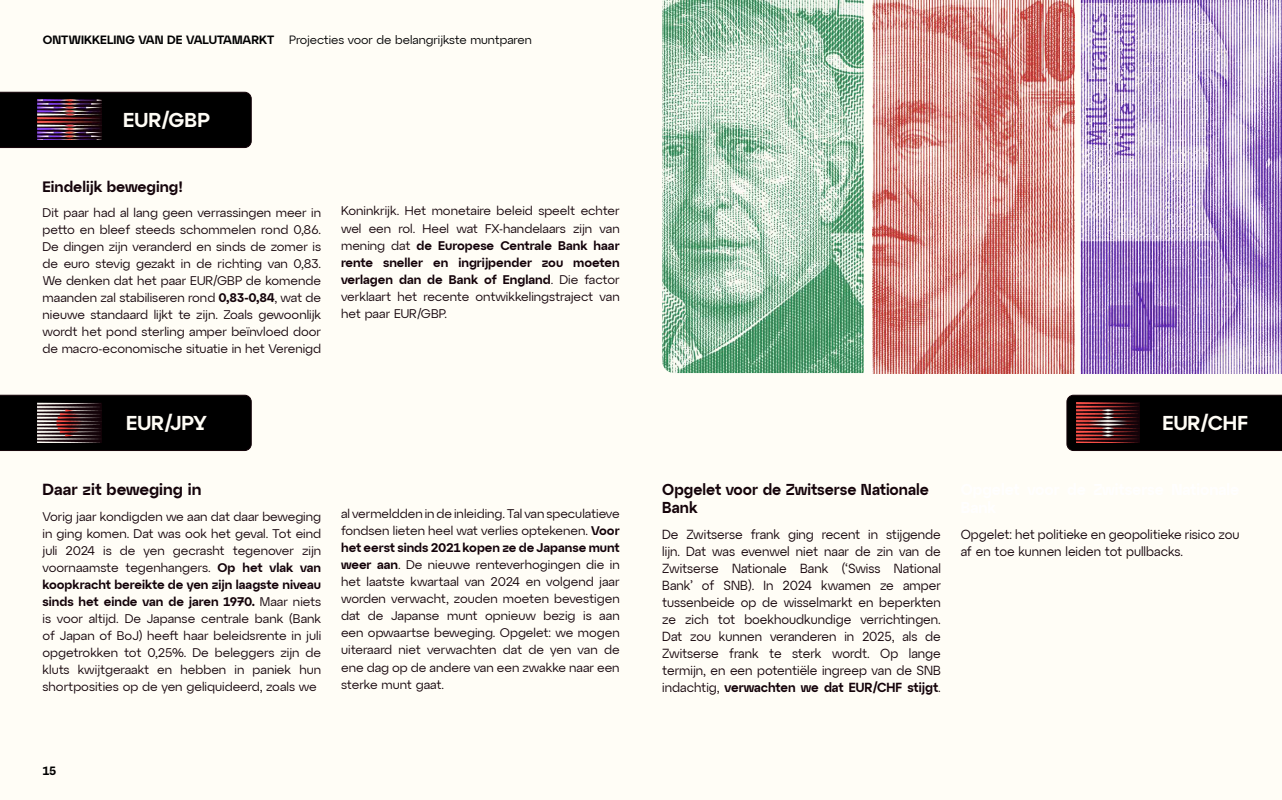
<style>
.page{position:relative;width:1282px;height:800px;background:#fff}
.page>*{position:absolute;margin:0;border:0;box-sizing:border-box;transform-origin:0 0}
.t1{font:600 20px "Atyp Display";color:#fffdf6}
.t2{font:600 16px "Atyp Display";color:#14030a}
.t3{font:600 15.8px/18px "Atyp Display";color:#14030a;scale:.95 1}
.t4{font:600 15px "Atyp Display";color:#14030a}
.t5{font:13.1px/17px "Atyp Display";color:#14030a;text-align:justify;scale:.95 1}
.t6{font:12.5px/17px "Atyp Display";color:#14030a;text-align:justify}
.t7{font:12px "Atyp Display";color:#020203}
.t8{font:600 12px "Atyp Display";color:#020203}
.t9{font:600 12px "Atyp Display";color:#000}
.s1{font-weight:600}
</style>
<div class="page">
<div style="left:0;top:0;width:1281px;height:799px;background:#fffdf6"></div>
<div style="left:0;top:395px;width:251px;height:55px;background:#000"></div>
<div style="left:1066px;top:395px;width:215px;height:55px;background:#000"></div>
<img style="left:38px;top:403px;width:63px;height:39px">
<img style="left:1076px;top:403px;width:63px;height:39px">
<div style="left:0;top:92px;width:251px;height:56px;background:#000"></div>
<img style="left:38px;top:100px;width:63px;height:40px">
<img style="left:662px;top:0;width:201px;height:373px">
<img style="left:872px;top:0;width:202px;height:373px">
<img style="left:1080px;top:0;width:201px;height:373px">
<p class="t8" style="left:43px;top:30px;width:233px">ONTWIKKELING VAN DE VALUTAMARKT</p>
<p class="t7" style="left:289px;top:30px;width:244px">Projecties voor de belangrijkste muntparen</p>
<h1 class="t1" style="left:123px;top:105px;width:88px">EUR/GBP</h1>
<p class="t4" style="left:43px;top:175px;width:142px">Eindelijk beweging!</p>
<p class="t6" style="left:43px;top:204px;width:280px">Dit paar had al lang geen verrassingen meer in petto en bleef steeds schommelen rond 0,86.<br>De dingen zijn veranderd en sinds de zomer is de euro stevig gezakt in de richting van 0,83.<br>We denken dat het paar EUR/GBP de komende maanden zal stabiliseren rond <span class="s1">0,83-0,84</span>, wat de nieuwe standaard lijkt te zijn. Zoals gewoonlijk wordt het pond sterling amper beïnvloed door de macro-economische situatie in het Verenigd</p>
<p class="t6" style="left:341px;top:202px;width:280px">Koninkrijk. Het monetaire beleid speelt echter wel een rol. Heel wat FX-handelaars zijn van mening dat <span class="s1">de Europese Centrale Bank haar rente sneller en ingrijpender zou moeten verlagen dan de Bank of England</span>. Die factor verklaart het recente ontwikkelingstraject van het paar EUR/GBP.</p>
<h1 class="t1" style="left:126px;top:407px;width:82px">EUR/JPY</h1>
<h1 class="t1" style="left:1162px;top:407px;width:87px">EUR/CHF</h1>
<p class="t2" style="left:43px;top:477px;width:160px">Daar zit beweging in</p>
<p class="t6" style="left:43px;top:507px;width:280px">Vorig jaar kondigden we aan dat daar beweging in ging komen. Dat was ook het geval. Tot eind juli 2024 is de yen gecrasht tegenover zijn voornaamste tegenhangers. <span class="s1">Op het vlak van koopkracht bereikte de yen zijn laagste niveau sinds het einde van de jaren 1970.</span> Maar niets is voor altijd. De Japanse centrale bank (Bank of Japan of BoJ) heeft haar beleidsrente in juli opgetrokken tot 0,25%. De beleggers zijn de kluts kwijtgeraakt en hebben in paniek hun shortposities op de yen geliquideerd, zoals we</p>
<p class="t6" style="left:341px;top:504px;width:280px">al vermeldden in de inleiding. Tal van speculatieve fondsen lieten heel wat verlies optekenen. <span class="s1">Voor het eerst sinds 2021 kopen ze de Japanse munt weer aan</span>. De nieuwe renteverhogingen die in het laatste kwartaal van 2024 en volgend jaar worden verwacht, zouden moeten bevestigen dat de Japanse munt opnieuw bezig is aan een opwaartse beweging. Opgelet: we mogen uiteraard niet verwachten dat de yen van de ene dag op de andere van een zwakke naar een sterke munt gaat.</p>
<p class="t9" style="left:43px;top:761px;width:15px">15</p>
<p class="t3" style="left:662px;top:480px;width:282px">Opgelet voor de Zwitserse Nationale<br>Bank</p>
<p class="t5" style="left:662px;top:525px;width:295px">De Zwitserse frank ging recent in stijgende lijn. Dat was evenwel niet naar de zin van de Zwitserse Nationale Bank (‘Swiss National Bank’ of SNB). In 2024 kwamen ze amper tussenbeide op de wisselmarkt en beperkten ze zich tot boekhoudkundige verrichtingen.<br>Dat zou kunnen veranderen in 2025, als de Zwitserse frank te sterk wordt. Op lange termijn, en een potentiële ingreep van de SNB indachtig, <span class="s1">verwachten we dat EUR/CHF stijgt</span>.</p>
<p class="t5" style="left:960px;top:525px;width:295px">Opgelet: het politieke en geopolitieke risico zou af en toe kunnen leiden tot pullbacks.</p>
</div>
